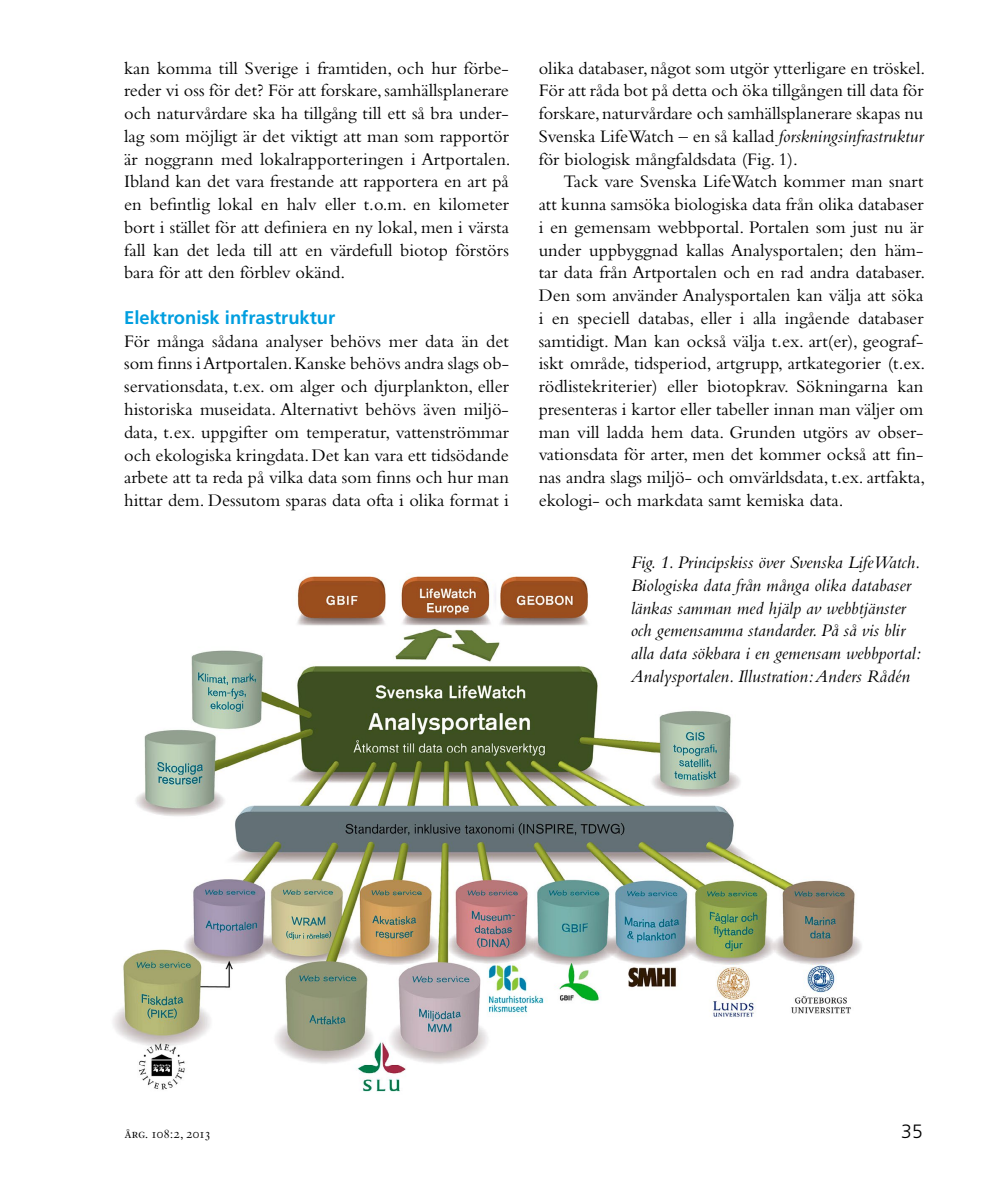
<style>
.page{position:relative;width:993px;height:1191px;background:#fff}
.page>*{position:absolute;margin:0;border:0;box-sizing:border-box;transform-origin:0 0}
.t1{font:300 19.25px "Frutiger LT Pro";color:#000}
.t2{font:18.38px/22.8px "Bembo";color:#000;text-align:justify}
.t3{font:italic 18.38px/22.8px "Bembo";color:#000}
.t4{font:700 18.38px "Frutiger LT Pro";color:#009edf}
.t5{font:14px "Bembo SC";letter-spacing:-.02em;color:#000}
.s1{font-style:italic}
</style>
<div class="page">
<img style="left:113px;top:574px;width:749px;height:518px">
<p class="t2" style="left:124px;top:56px;width:388px">kan komma till Sverige i framtiden, och hur förbe&shy;reder vi oss för det? För att forskare, samhällsplanerare och naturvårdare ska ha tillgång till ett så bra under&shy;lag som möjligt är det viktigt att man som rapportör är noggrann med lokalrapporteringen i Artportalen.<br>Ibland kan det vara frestande att rapportera en art på en befintlig lokal en halv eller t.o.m. en kilometer bort i stället för att definiera en ny lokal, men i värsta fall kan det leda till att en värdefull biotop förstörs bara för att den förblev okänd.</p>
<p class="t4" style="left:124px;top:307px;width:213px">Elektronisk infrastruktur</p>
<p class="t2" style="left:124px;top:329px;width:386px">För många sådana analyser behövs mer data än det som finns i Artportalen. Kanske behövs andra slags ob&shy;servationsdata, t.ex. om alger och djurplankton, eller historiska museidata. Alternativt behövs även miljö&shy;data, t.ex. uppgifter om temperatur, vattenströmmar och ekologiska kringdata. Det kan vara ett tidsödande arbete att ta reda på vilka data som finns och hur man hittar dem. Dessutom sparas data ofta i olika format i</p>
<p class="t2" style="left:538px;top:56px;width:388px">olika databaser, något som utgör ytterligare en tröskel.<br>För att råda bot på detta och öka tillgången till data för forskare, naturvårdare och samhällsplanerare skapas nu Svenska LifeWatch – en så kallad <span class="s1">forskningsinfrastruktur </span>för biologisk mångfaldsdata (Fig. 1).</p>
<p class="t2" style="left:538px;top:170px;width:388px;text-indent:25px">Tack vare Svenska LifeWatch kommer man snart att kunna samsöka biologiska data från olika databaser i en gemensam webbportal. Portalen som just nu är under uppbyggnad kallas Analysportalen; den häm&shy;tar data från Artportalen och en rad andra databaser.<br>Den som använder Analysportalen kan välja att söka i en speciell databas, eller i alla ingående databaser samtidigt. Man kan också välja t.ex. art(er), geograf&shy;iskt område, tidsperiod, artgrupp, artkategorier (t.ex. rödlistekriterier) eller biotopkrav. Sökningarna kan presenteras i kartor eller tabeller innan man väljer om man vill ladda hem data. Grunden utgörs av obser&shy;vationsdata för arter, men det kommer också att fin&shy;nas andra slags miljö- och omvärldsdata, t.ex. artfakta, ekologi- och markdata samt kemiska data.</p>
<p class="t3" style="left:630px;top:550px;width:292px">Fig. 1. Principskiss över Svenska LifeWatch.<br>Biologiska data från många olika databaser länkas samman med hjälp av webbtjänster och gemensamma standarder. På så vis blir alla data sökbara i en gemensam webbportal:<br>Analysportalen. Illustration: Anders Rådén</p>
<p class="t5" style="left:125px;top:1126px;width:88px">årg. 108:2, 2013</p>
<p class="t1" style="left:901px;top:1120px;width:23px">35</p>
</div>
